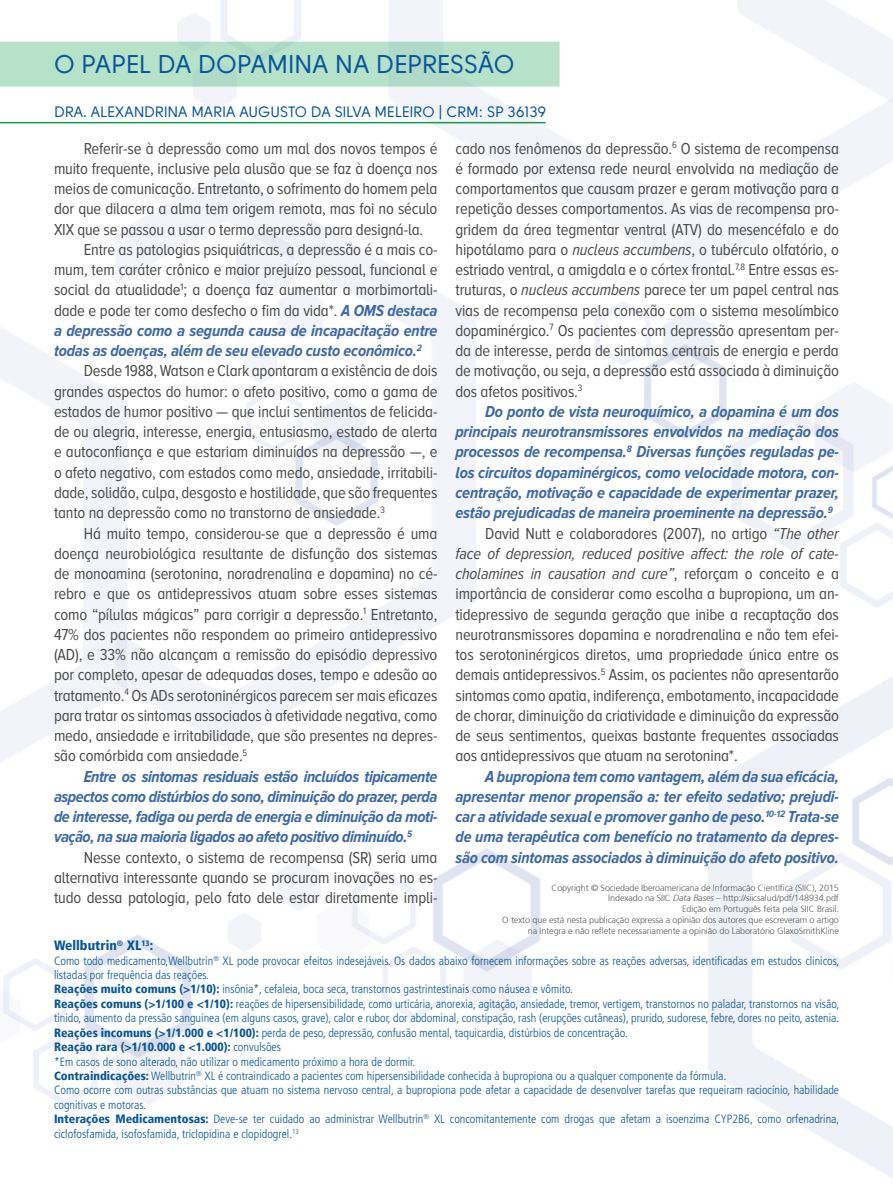
<style>
.page{position:relative;width:893px;height:1191px;background:#fff}
.page>*{position:absolute;margin:0;border:0;box-sizing:border-box;transform-origin:0 0}
.t1{font:25.5px "Solomon";color:#06559b}
.t2{font:16.5px/20.2px "Proxima Nova A Cond";letter-spacing:-.01em;color:#4a4a49;text-align:justify}
.t3{font:italic 700 16.5px/20.2px "Proxima Nova A Cond";letter-spacing:-.01em;color:#3d69a9;text-align:justify}
.t4{font:italic 16.5px "Proxima Nova A Cond";letter-spacing:-.01em;color:#4a4a49}
.t5{font:15px "Solomon";color:#06559b}
.t6{font:900 condensed 13.5px "Frutiger LT";color:#06559b}
.t7{font:300 condensed 12px/14.4px "Frutiger LT Std";color:#06559b}
.t8{font:900 condensed 12px "Frutiger LT";color:#06559b}
.t9{font:300 9px/10.8px "Frutiger 45";letter-spacing:-.01em;color:#575756;text-align:right}
.s1{font-weight:700;font-style:italic;color:#3d69a9}
.s2{font-style:italic}
.s3{font-style:normal}
.s4{font-family:"Frutiger 46";font-style:italic}
.s5{font-family:"Frutiger LT";font-weight:900}
.s6{font-family:"Frutiger LT Std";font-weight:300}
</style>
<div class="page">
<img style="left:0;top:0;width:893px;height:1178px">
<div style="left:0;top:42px;width:560px;height:45px;background:#b6e2ca"></div>
<hr style="left:0;top:122px;width:546px;height:1px;background:#0d9f4f">
<h1 class="t1" style="left:54px;top:50px;width:462px">O PAPEL DA DOPAMINA NA DEPRESSÃO</h1>
<p class="t5" style="left:54px;top:103px;width:494px">DRA. ALEXANDRINA MARIA AUGUSTO DA SILVA MELEIRO | CRM: SP 36139</p>
<p class="t2" style="left:84px;top:138px;width:355px">Referir-se à depressão como um mal dos novos tempos é</p>
<p class="t2" style="left:54px;top:158px;width:385px">muito frequente, inclusive pela alusão que se faz à doença nos</p>
<p class="t2" style="left:54px;top:178px;width:385px">meios de comunicação. Entretanto, o sofrimento do homem pela</p>
<p class="t2" style="left:54px;top:199px;width:385px">dor que dilacera a alma tem origem remota, mas foi no século</p>
<p class="t2" style="left:54px;top:219px;width:371px">XIX que se passou a usar o termo depressão para designá-la.</p>
<p class="t2" style="left:84px;top:239px;width:355px">Entre as patologias psiquiátricas, a depressão é a mais co-</p>
<p class="t2" style="left:54px;top:259px;width:385px">mum, tem caráter crônico e maior prejuízo pessoal, funcional e</p>
<p class="t2" style="left:54px;top:280px;width:385px">social da atualidade<sup>1</sup>; a doença faz aumentar a morbimortali-</p>
<p class="t2" style="left:54px;top:300px;width:385px">dade e pode ter como desfecho o fim da vida*. <span class="s1">A OMS destaca</span></p>
<p class="t3" style="left:54px;top:320px;width:385px">a depressão como a segunda causa de incapacitação entre</p>
<p class="t3" style="left:54px;top:340px;width:369px">todas as doenças, além de seu elevado custo econômico.<sup>2</sup></p>
<p class="t2" style="left:84px;top:361px;width:355px">Desde 1988, Watson e Clark apontaram a existência de dois</p>
<p class="t2" style="left:54px;top:381px;width:385px">grandes aspectos do humor: o afeto positivo, como a gama de</p>
<p class="t2" style="left:54px;top:401px;width:385px">estados de humor positivo — que inclui sentimentos de felicida-</p>
<p class="t2" style="left:54px;top:421px;width:385px">de ou alegria, interesse, energia, entusiasmo, estado de alerta</p>
<p class="t2" style="left:54px;top:442px;width:385px">e autoconfiança e que estariam diminuídos na depressão —, e</p>
<p class="t2" style="left:54px;top:462px;width:385px">o afeto negativo, com estados como medo, ansiedade, irritabili-</p>
<p class="t2" style="left:54px;top:482px;width:385px">dade, solidão, culpa, desgosto e hostilidade, que são frequentes</p>
<p class="t2" style="left:54px;top:502px;width:332px">tanto na depressão como no transtorno de ansiedade.<sup>3</sup></p>
<p class="t2" style="left:84px;top:523px;width:355px">Há muito tempo, considerou-se que a depressão é uma</p>
<p class="t2" style="left:54px;top:543px;width:385px">doença neurobiológica resultante de disfunção dos sistemas</p>
<p class="t2" style="left:54px;top:563px;width:385px">de monoamina (serotonina, noradrenalina e dopamina) no cé-</p>
<p class="t2" style="left:54px;top:583px;width:385px">rebro e que os antidepressivos atuam sobre esses sistemas</p>
<p class="t2" style="left:54px;top:604px;width:385px">como “pílulas mágicas” para corrigir a depressão.<sup>1</sup> Entretanto,</p>
<p class="t2" style="left:54px;top:624px;width:385px">47% dos pacientes não respondem ao primeiro antidepressivo</p>
<p class="t2" style="left:54px;top:644px;width:385px">(AD), e 33% não alcançam a remissão do episódio depressivo</p>
<p class="t2" style="left:54px;top:664px;width:385px">por completo, apesar de adequadas doses, tempo e adesão ao</p>
<p class="t2" style="left:54px;top:685px;width:385px">tratamento.<sup>4</sup> Os ADs serotoninérgicos parecem ser mais eficazes</p>
<p class="t2" style="left:54px;top:705px;width:385px">para tratar os sintomas associados à afetividade negativa, como</p>
<p class="t2" style="left:54px;top:725px;width:385px">medo, ansiedade e irritabilidade, que são presentes na depres-</p>
<p class="t2" style="left:54px;top:745px;width:195px">são comórbida com ansiedade.<sup>5</sup></p>
<p class="t3" style="left:84px;top:766px;width:355px">Entre os sintomas residuais estão incluídos tipicamente</p>
<p class="t3" style="left:54px;top:786px;width:385px">aspectos como distúrbios do sono, diminuição do prazer, perda</p>
<p class="t3" style="left:54px;top:806px;width:385px">de interesse, fadiga ou perda de energia e diminuição da moti-</p>
<p class="t3" style="left:54px;top:826px;width:360px">vação, na sua maioria ligados ao afeto positivo diminuído.<sup>5</sup></p>
<p class="t2" style="left:84px;top:847px;width:355px">Nesse contexto, o sistema de recompensa (SR) seria uma</p>
<p class="t2" style="left:54px;top:867px;width:385px">alternativa interessante quando se procuram inovações no es-</p>
<p class="t2" style="left:54px;top:887px;width:385px">tudo dessa patologia, pelo fato dele estar diretamente impli-</p>
<p class="t2" style="left:455px;top:138px;width:385px">cado nos fenômenos da depressão.<sup>6</sup> O sistema de recompensa é formado por extensa rede neural envolvida na mediação de comportamentos que causam prazer e geram motivação para a repetição desses comportamentos. As vias de recompensa pro&shy;gridem da área tegmentar ventral (ATV) do mesencéfalo e do hipotálamo para o <span class="s2">nucleus accumbens</span>, o tubérculo olfatório, o estriado ventral, a amigdala e o córtex frontal.<sup>7,8</sup> Entre essas es&shy;truturas, o <span class="s2">nucleus accumbens</span> parece ter um papel central nas vias de recompensa pela conexão com o sistema mesolímbico dopaminérgico.<sup>7</sup> Os pacientes com depressão apresentam per&shy;da de interesse, perda de sintomas centrais de energia e perda de motivação, ou seja, a depressão está associada à diminuição dos afetos positivos.<sup>3</sup></p>
<p class="t3" style="left:485px;top:401px;width:355px">Do ponto de vista neuroquímico, a dopamina é um dos</p>
<p class="t3" style="left:455px;top:421px;width:385px">principais neurotransmissores envolvidos na mediação dos</p>
<p class="t3" style="left:455px;top:442px;width:385px">processos de recompensa.<sup>8</sup> Diversas funções reguladas pe-</p>
<p class="t3" style="left:455px;top:462px;width:385px">los circuitos dopaminérgicos, como velocidade motora, con-</p>
<p class="t3" style="left:455px;top:482px;width:385px">centração, motivação e capacidade de experimentar prazer,</p>
<p class="t3" style="left:455px;top:502px;width:379px">estão prejudicadas de maneira proeminente na depressão.<sup>9</sup></p>
<p class="t2" style="left:485px;top:523px;width:355px">David Nutt e colaboradores (2007), no artigo <span class="s2">“The other</span></p>
<p class="t4" style="left:455px;top:544px;width:385px">face of depression, reduced positive affect: the role of cate-</p>
<p class="t4" style="left:455px;top:564px;width:385px">cholamines in causation and cure”<span class="s3">, reforçam o conceito e a</span></p>
<p class="t2" style="left:455px;top:583px;width:385px">importância de considerar como escolha a bupropiona, um an-</p>
<p class="t2" style="left:455px;top:604px;width:385px">tidepressivo de segunda geração que inibe a recaptação dos</p>
<p class="t2" style="left:455px;top:624px;width:385px">neurotransmissores dopamina e noradrenalina e não tem efei-</p>
<p class="t2" style="left:455px;top:644px;width:385px">tos serotoninérgicos diretos, uma propriedade única entre os</p>
<p class="t2" style="left:455px;top:664px;width:385px">demais antidepressivos.<sup>5</sup> Assim, os pacientes não apresentarão</p>
<p class="t2" style="left:455px;top:685px;width:385px">sintomas como apatia, indiferença, embotamento, incapacidade</p>
<p class="t2" style="left:455px;top:705px;width:385px">de chorar, diminuição da criatividade e diminuição da expressão</p>
<p class="t2" style="left:455px;top:725px;width:385px">de seus sentimentos, queixas bastante frequentes associadas</p>
<p class="t2" style="left:455px;top:745px;width:284px">aos antidepressivos que atuam na serotonina*.</p>
<p class="t3" style="left:455px;top:765px;width:385px;text-indent:30px">A bupropiona tem como vantagem, além da sua eficácia, apresentar menor propensão a: ter efeito sedativo; prejudi&shy;car a atividade sexual e promover ganho de peso.<sup>10-12</sup> Trata-se de uma terapêutica com benefício no tratamento da depres&shy;são com sintomas associados à diminuição do afeto positivo.</p>
<p class="t9" style="left:502px;top:882px;width:338px">Copyright © Sociedade Iberoamericana de Informacão Científica (SIIC), 2015<br>Indexado na SIIC <span class="s4">Data Bases</span> – http://siicsalud/pdf/148934.pdf<br>Edição em Português feita pela SIIC Brasil.<br>O texto que está nesta publicação expressa a opinião dos autores que escreveram o artigo na íntegra e não reflete necessariamente a opinião do Laboratório GlaxoSmithKline</p>
<p class="t6" style="left:54px;top:937px;width:101px">Wellbutrin<sup>®</sup> XL<sup>13</sup>:</p>
<p class="t7" style="left:54px;top:953px;width:787px">Como todo medicamento,Wellbutrin<sup>®</sup> XL pode provocar efeitos indesejáveis. Os dados abaixo fornecem informações sobre as reações adversas, identificadas em estudos clínicos, listadas por frequência das reações.<br><span class="s5">Reações muito comuns (&gt;1/10):</span> insônia*, cefaleia, boca seca, transtornos gastrintestinais como náusea e vômito.<br><span class="s5">Reações comuns (&gt;1/100 e &lt;1/10):</span> reações de hipersensibilidade, como urticária, anorexia, agitação, ansiedade, tremor, vertigem, transtornos no paladar, transtornos na visão, tinido, aumento da pressão sanguínea (em alguns casos, grave), calor e rubor, dor abdominal, constipação, rash (erupções cutâneas), prurido, sudorese, febre, dores no peito, astenia.<br><span class="s5">Reações incomuns (&gt;1/1.000 e &lt;1/100):</span> perda de peso, depressão, confusão mental, taquicardia, distúrbios de concentração.</p>
<p class="t8" style="left:54px;top:1039px;width:228px">Reação rara (&gt;1/10.000 e &lt;1.000): <span class="s6">convulsões</span></p>
<p class="t7" style="left:54px;top:1054px;width:787px">*Em casos de sono alterado, não utilizar o medicamento próximo a hora de dormir.<br><span class="s5">Contraindicações:</span> Wellbutrin<sup>®</sup> XL é contraindicado a pacientes com hipersensibilidade conhecida à bupropiona ou a qualquer componente da fórmula.<br>Como ocorre com outras substâncias que atuam no sistema nervoso central, a bupropiona pode afetar a capacidade de desenvolver tarefas que requeiram raciocínio, habilidade cognitivas e motoras.<br><span class="s5">Interações Medicamentosas:</span> Deve-se ter cuidado ao administrar Wellbutrin<sup>®</sup> XL concomitantemente com drogas que afetam a isoenzima CYP2B6, como orfenadrina, ciclofosfamida, isofosfamida, triclopidina e clopidogrel.<sup>13</sup></p>
</div>
